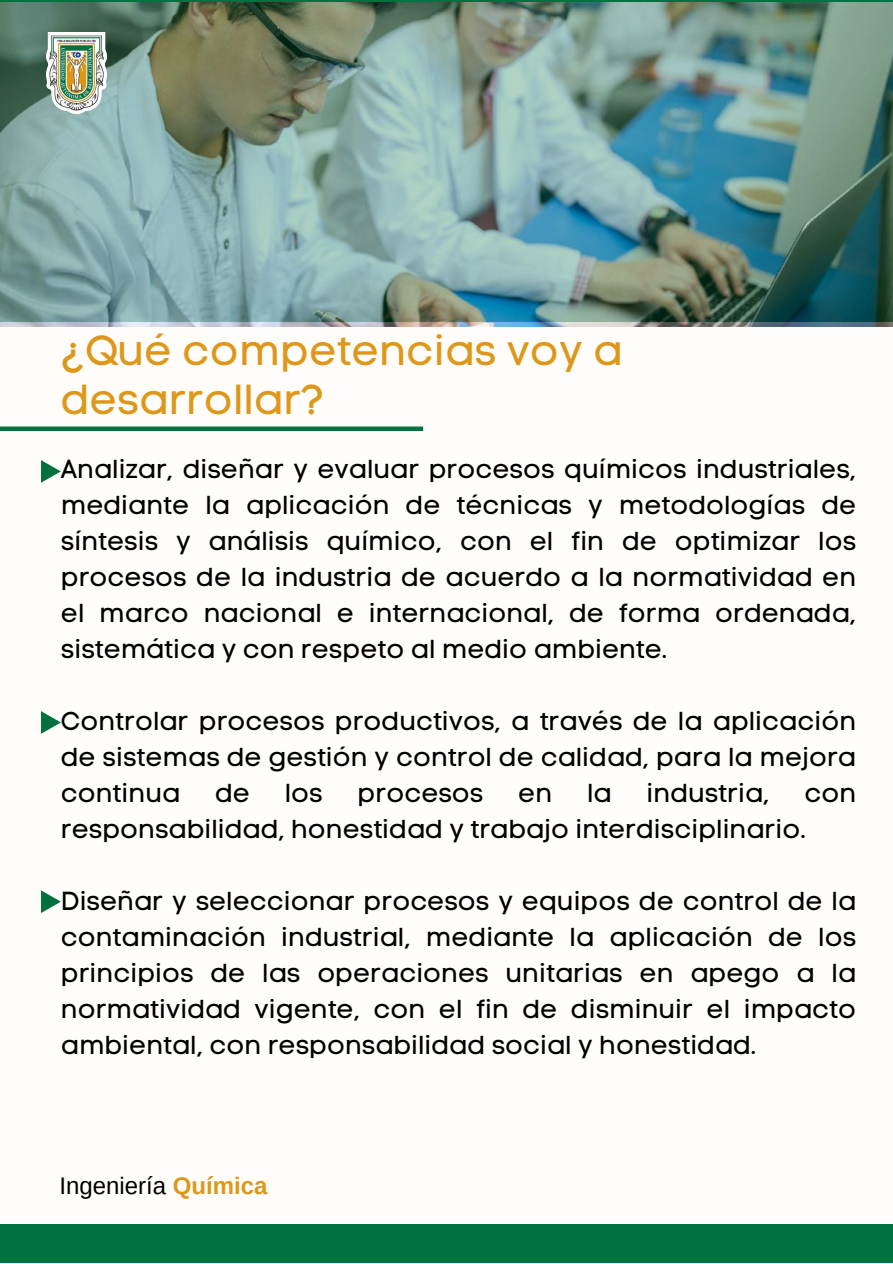
<style>
.page{position:relative;width:893px;height:1264px;background:#fff}
.page>*{position:absolute;margin:0;border:0;box-sizing:border-box;transform-origin:0 0}
.t1{font:42px/48.3px "Code Pro Normal LC";color:#dd981c}
.t2{font:25.95px/36px "Code Pro Normal LC";color:#000;text-align:justify}
.t3{font:24px "Arimo";color:#000}
.s1{font-weight:700;color:#dd981c}
</style>
<div class="page">
<div style="left:0;top:0;width:892px;height:1262px;background:#fffdfa"></div>
<div style="left:0;top:426px;width:423px;height:5px;background:#00723f"></div>
<div style="left:0;top:1223px;width:892px;height:39px;background:#00723f"></div>
<svg style="left:41px;top:460px;width:20px;height:23px"></svg>
<svg style="left:41px;top:890px;width:20px;height:23px"></svg>
<svg style="left:41px;top:711px;width:20px;height:22px"></svg>
<img style="left:0;top:2px;width:892px;height:324px">
<img style="left:47px;top:32px;width:60px;height:81px">
<h1 class="t1" style="left:61px;top:326px;width:563px">¿Qué competencias voy a desarrollar?</h1>
<p class="t2" style="left:61px;top:451px;width:796px">Analizar, diseñar y evaluar procesos químicos industriales, mediante la aplicación de técnicas y metodologías de síntesis y análisis químico, con el fin de optimizar los procesos de la industria de acuerdo a la normatividad en el marco nacional e internacional, de forma ordenada, sistemática y con respeto al medio ambiente.</p>
<p class="t2" style="left:61px;top:703px;width:796px">Controlar procesos productivos, a través de la aplicación de sistemas de gestión y control de calidad, para la mejora continua</p>
<p class="t2" style="left:215px;top:775px;width:36px">de</p>
<p class="t2" style="left:285px;top:775px;width:39px">los</p>
<p class="t2" style="left:357px;top:775px;width:127px">procesos</p>
<p class="t2" style="left:518px;top:775px;width:35px">en</p>
<p class="t2" style="left:587px;top:775px;width:26px">la</p>
<p class="t2" style="left:646px;top:775px;width:124px">industria,</p>
<p class="t2" style="left:61px;top:775px;width:796px;text-indent:743px">con responsabilidad, honestidad y trabajo interdisciplinario.</p>
<p class="t2" style="left:61px;top:883px;width:796px">Diseñar y seleccionar procesos y equipos de control de la contaminación industrial, mediante la aplicación de los principios de las operaciones unitarias en apego a la normatividad vigente, con el fin de disminuir el impacto ambiental, con responsabilidad social y honestidad.</p>
<p class="t3" style="left:60px;top:1172px;width:209px">Ingeniería <span class="s1">Química</span></p>
</div>
